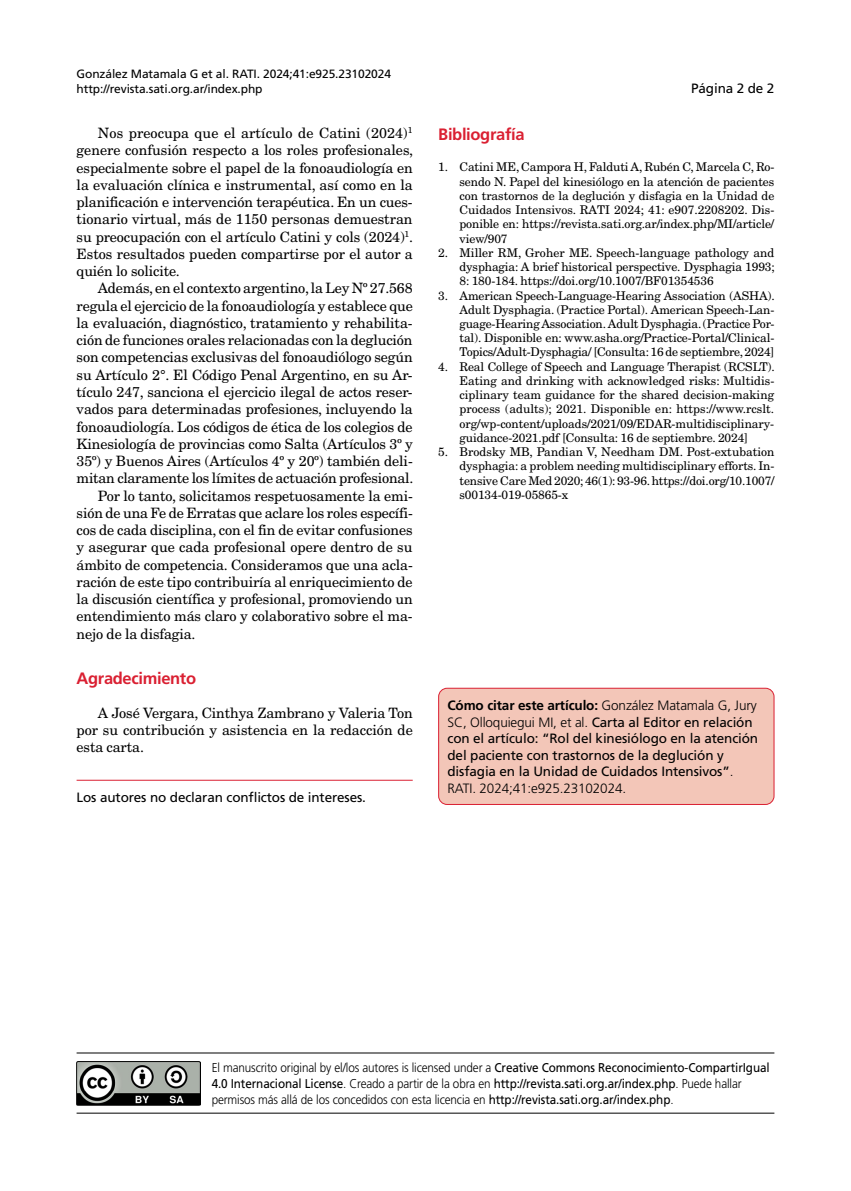
<style>
.page{position:relative;width:851px;height:1191px;background:#fff}
.page>*{position:absolute;margin:0;border:0;box-sizing:border-box;transform-origin:0 0}
.t1{font:700 16.5px "Frutiger LT Std";letter-spacing:-.02em;color:#da2032}
.t2{font:14.25px/17.2px "New Century Schlbk LT Std";letter-spacing:-.01em;color:#000;text-align:justify}
.t3{font:13.5px/16.5px "Frutiger LT Std";letter-spacing:-.01em;color:#000}
.t4{font:12.75px/15.8px "Frutiger LT Std";letter-spacing:-.01em;color:#000;scale:.92 1}
.t5{font:12px/14.2px "New Century Schlbk LT Std";letter-spacing:-.01em;color:#000;text-align:justify}
.t6{font:12px/15px "Frutiger LT Std";letter-spacing:-.01em;color:#000}
.s1{font-weight:700}
.s2{font-weight:300}
</style>
<div class="page">
<hr style="left:77px;top:780px;width:335px;height:1px;background:#da2032">
<hr style="left:77px;top:1052px;width:697px;height:1px;background:#000">
<hr style="left:77px;top:1112px;width:697px;height:1px;background:#000">
<img style="left:77px;top:1061px;width:123px;height:44px">
<div style="left:438px;top:688px;width:335px;height:116px;background:#f3c6b8;border-radius:9px"></div>
<div style="left:438px;top:688px;width:336px;height:117px;border:1px solid #da2032;border-radius:9px"></div>
<p class="t6" style="left:77px;top:66px;width:316px">González Matamala G et al. RATI. 2024;41:e925.23102024 http://revista.sati.org.ar/index.php</p>
<p class="t2" style="left:77px;top:124px;width:338px;text-indent:21px">Nos preocupa que el artículo de Catini (2024)<sup>1 </sup>genere confusión respecto a los roles profesionales, especialmente sobre el papel de la fonoaudiología en la evaluación clínica e instrumental, así como en la planificación e intervención terapéutica. En un cues&shy;tionario virtual, más de 1150 personas demuestran su preocupación con el artículo Catini y cols (2024)<sup>1</sup>.<br>Estos resultados pueden compartirse por el autor a quién lo solicite.</p>
<p class="t2" style="left:98px;top:280px;width:316px">Además, en el contexto argentino, la Ley Nº 27.568</p>
<p class="t2" style="left:77px;top:297px;width:337px">regula el ejercicio de la fonoaudiología y establece que</p>
<p class="t2" style="left:77px;top:314px;width:337px">la evaluación, diagnóstico, tratamiento y rehabilita-</p>
<p class="t2" style="left:77px;top:331px;width:337px">ción de funciones orales relacionadas con la deglución</p>
<p class="t2" style="left:77px;top:349px;width:337px">son competencias exclusivas del fonoaudiólogo según</p>
<p class="t2" style="left:77px;top:366px;width:337px">su Artículo 2°. El Código Penal Argentino, en su Ar-</p>
<p class="t2" style="left:77px;top:383px;width:337px">tículo 247, sanciona el ejercicio ilegal de actos reser-</p>
<p class="t2" style="left:77px;top:400px;width:337px">vados para determinadas profesiones, incluyendo la</p>
<p class="t2" style="left:77px;top:418px;width:337px">fonoaudiología. Los códigos de ética de los colegios de</p>
<p class="t2" style="left:77px;top:435px;width:337px">Kinesiología de provincias como Salta (Artículos 3º y</p>
<p class="t2" style="left:77px;top:452px;width:337px">35º) y Buenos Aires (Artículos 4º y 20º) también deli-</p>
<p class="t2" style="left:77px;top:469px;width:338px">mitan claramente los límites de actuación profesional.</p>
<p class="t2" style="left:98px;top:487px;width:316px">Por lo tanto, solicitamos respetuosamente la emi-</p>
<p class="t2" style="left:77px;top:504px;width:338px">sión de una Fe de Erratas que aclare los roles específi-</p>
<p class="t2" style="left:77px;top:521px;width:337px">cos de cada disciplina, con el fin de evitar confusiones</p>
<p class="t2" style="left:77px;top:538px;width:337px">y asegurar que cada profesional opere dentro de su</p>
<p class="t2" style="left:77px;top:556px;width:337px">ámbito de competencia. Consideramos que una acla-</p>
<p class="t2" style="left:77px;top:573px;width:337px">ración de este tipo contribuiría al enriquecimiento de</p>
<p class="t2" style="left:77px;top:590px;width:337px">la discusión científica y profesional, promoviendo un</p>
<p class="t2" style="left:77px;top:607px;width:337px">entendimiento más claro y colaborativo sobre el ma-</p>
<p class="t2" style="left:77px;top:625px;width:120px">nejo de la disfagia.</p>
<p class="t1" style="left:77px;top:668px;width:121px">Agradecimiento</p>
<p class="t2" style="left:77px;top:704px;width:338px;text-indent:21px">A José Vergara, Cinthya Zambrano y Valeria Ton por su contribución y asistencia en la redacción de esta carta.</p>
<p class="t3" style="left:77px;top:789px;width:291px">Los autores no declaran conflictos de intereses.</p>
<p class="t3" style="left:691px;top:80px;width:85px">Página 2 de 2</p>
<p class="t1" style="left:438px;top:125px;width:88px">Bibliografía</p>
<p class="t5" style="left:459px;top:160px;width:316px;text-indent:-21px">1. Catini ME, Campora H, Falduti A, Rubén C, Marcela C, Ro&shy;sendo N. Papel del kinesiólogo en la atención de pacientes con trastornos de la deglución y disfagia en la Unidad de Cuidados Intensivos. RATI 2024; 41: e907.2208202. Dis&shy;ponible en: https://revista.sati.org.ar/index.php/MI/article/ view/907</p>
<p class="t5" style="left:459px;top:245px;width:317px;text-indent:-21px">2. Miller RM, Groher ME. Speech-language pathology and dysphagia: A brief historical perspective. Dysphagia 1993; 8: 180-184. https://doi.org/10.1007/BF01354536</p>
<p class="t5" style="left:459px;top:288px;width:317px;text-indent:-21px">3. American Speech-Language-Hearing Association (ASHA).<br>Adult Dysphagia. (Practice Portal). American Speech-Lan&shy;guage-Hearing Association. Adult Dysphagia. (Practice Por&shy;tal). Disponible en: www.asha.org/Practice-Portal/Clinical-Topics/Adult-Dysphagia/ [Consulta: 16 de septiembre, 2024]</p>
<p class="t5" style="left:459px;top:359px;width:317px;text-indent:-21px">4. Real College of Speech and Language Therapist (RCSLT).<br>Eating and drinking with acknowledged risks: Multidis&shy;ciplinary team guidance for the shared decision-making process (adults); 2021. Disponible en: https://www.rcslt. org/wp-content/uploads/2021/09/EDAR-multidisciplinary&shy;guidance-2021.pdf [Consulta: 16 de septiembre. 2024]</p>
<p class="t5" style="left:459px;top:445px;width:316px;text-indent:-21px">5. Brodsky MB, Pandian V, Needham DM. Post-extubation dysphagia: a problem needing multidisciplinary efforts. In&shy;tensive Care Med 2020; 46(1): 93-96. https://doi.org/10.1007/ s00134-019-05865-x</p>
<p class="t3" style="left:447px;top:697px;width:312px"><span class="s1">Cómo citar este artículo:</span> <span class="s2">González Matamala G, Jury SC, Olloquiegui MI, et al.</span> Carta al Editor en relación con el artículo: “Rol del kinesiólogo en la atención del paciente con trastornos de la deglución y disfagia en la Unidad de Cuidados Intensivos”<span class="s2">.<br>RATI. 2024;41:e925.23102024.</span></p>
<p class="t4" style="left:212px;top:1060px;width:608px"><span class="s2">El manuscrito original by el/los autores is licensed under a</span> Creative Commons Reconocimiento-CompartirIgual<br>4.0 Internacional License<span class="s2">. Creado a partir de la obra en</span> http://revista.sati.org.ar/index.php<span class="s2">. Puede hallar permisos más allá de los concedidos con esta licencia en</span> http://revista.sati.org.ar/index.php<span class="s2">.</span></p>
</div>
